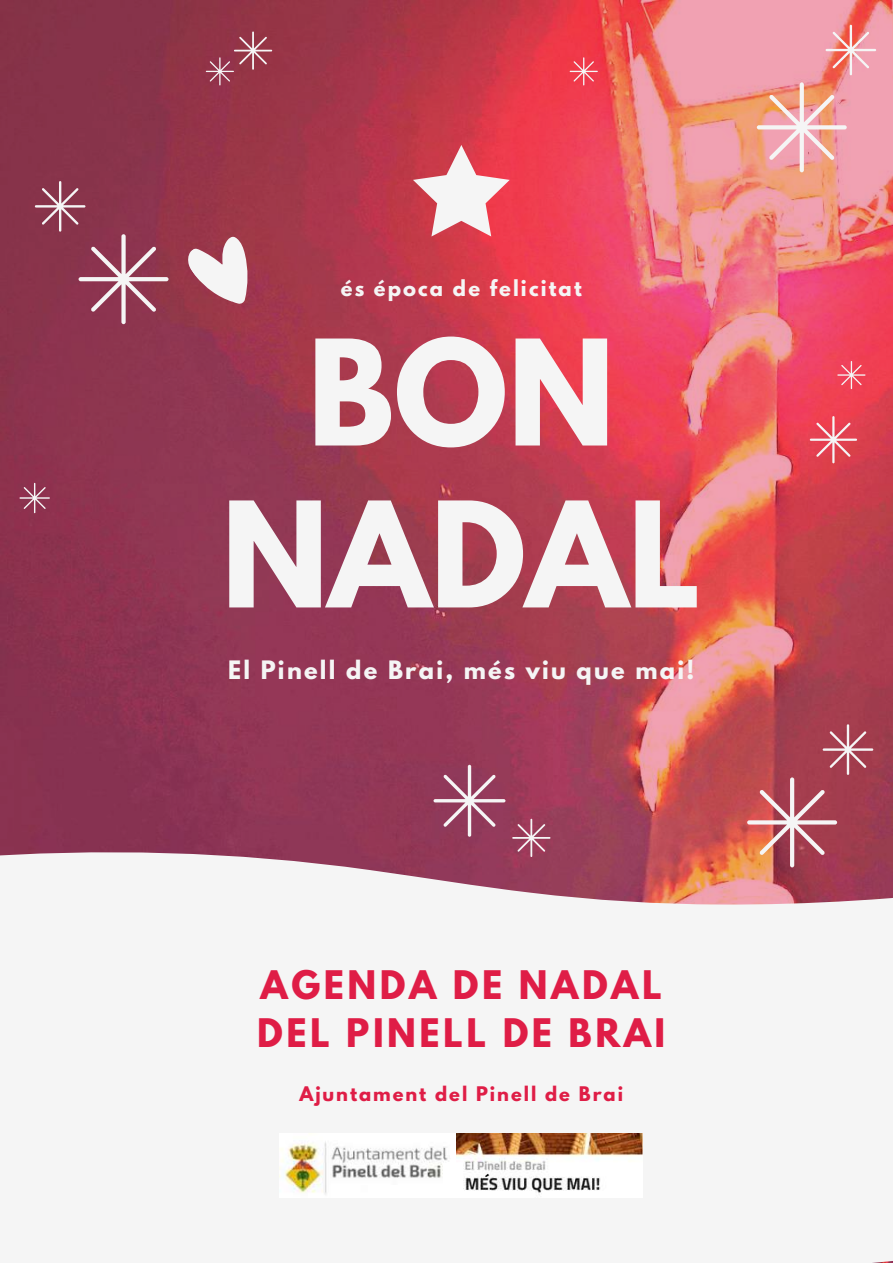
<style>
.page{position:relative;width:893px;height:1264px;background:#fff}
.page>*{position:absolute;margin:0;border:0;box-sizing:border-box;transform-origin:0 0}
.t1{font:700 129.6px/161.9px "League Spartan";color:#f5f5f5;text-align:center}
.t2{font:700 34.8px/48.6px "League Spartan";letter-spacing:.1em;color:#df1d46}
.t3{font:700 22.5px "League Spartan";letter-spacing:.1em;color:#f5f5f5}
.t4{font:700 19.5px "League Spartan";letter-spacing:.11em;color:#f5f5f5}
.t5{font:700 17.85px "League Spartan";letter-spacing:.11em;color:#df1d46}
.t6{font:700 13.35px "League Spartan";color:#000}
</style>
<div class="page">
<img style="left:0;top:0;width:892px;height:751px">
<svg style="left:0;top:751px;width:892px;height:511px;fill:#f5f5f5"></svg>
<svg style="left:756px;top:82px;width:90px;height:90px;background:#efa9a0"></svg>
<svg style="left:747px;top:724px;width:126px;height:143px;background:#b2555f"></svg>
<svg style="left:35px;top:181px;width:133px;height:143px;background:#95475d"></svg>
<svg style="left:825px;top:25px;width:51px;height:50px;background:#f0999b"></svg>
<svg style="left:809px;top:416px;width:48px;height:47px;background:#e65e6b"></svg>
<svg style="left:206px;top:31px;width:66px;height:54px;background:#9e495a"></svg>
<svg style="left:433px;top:764px;width:72px;height:72px;background:#a25a74"></svg>
<svg style="left:512px;top:818px;width:38px;height:39px"></svg>
<svg style="left:837px;top:361px;width:28px;height:28px"></svg>
<svg style="left:569px;top:57px;width:28px;height:28px"></svg>
<svg style="left:19px;top:483px;width:31px;height:30px"></svg>
<svg style="left:413px;top:146px;width:96px;height:90px"></svg>
<img style="left:279px;top:1133px;width:363px;height:64px">
<svg style="left:182px;top:224px;width:89px;height:93px"></svg>
<p class="t4" style="left:341px;top:278px;width:242px">és época de felicitat</p>
<h1 class="t1" style="left:221px;top:329px;width:481px">BON<br>NADAL</h1>
<p class="t3" style="left:228px;top:658px;width:467px">El Pinell de Brai, més viu que mai!</p>
<h2 class="t2" style="left:257px;top:964px;width:410px">AGENDA DE NADAL<br>DEL PINELL DE BRAI</h2>
<p class="t5" style="left:299px;top:1085px;width:325px">Ajuntament del Pinell de Brai</p>
<p class="t6" style="left:483px;top:1172px;width:9px">´</p>
</div>
